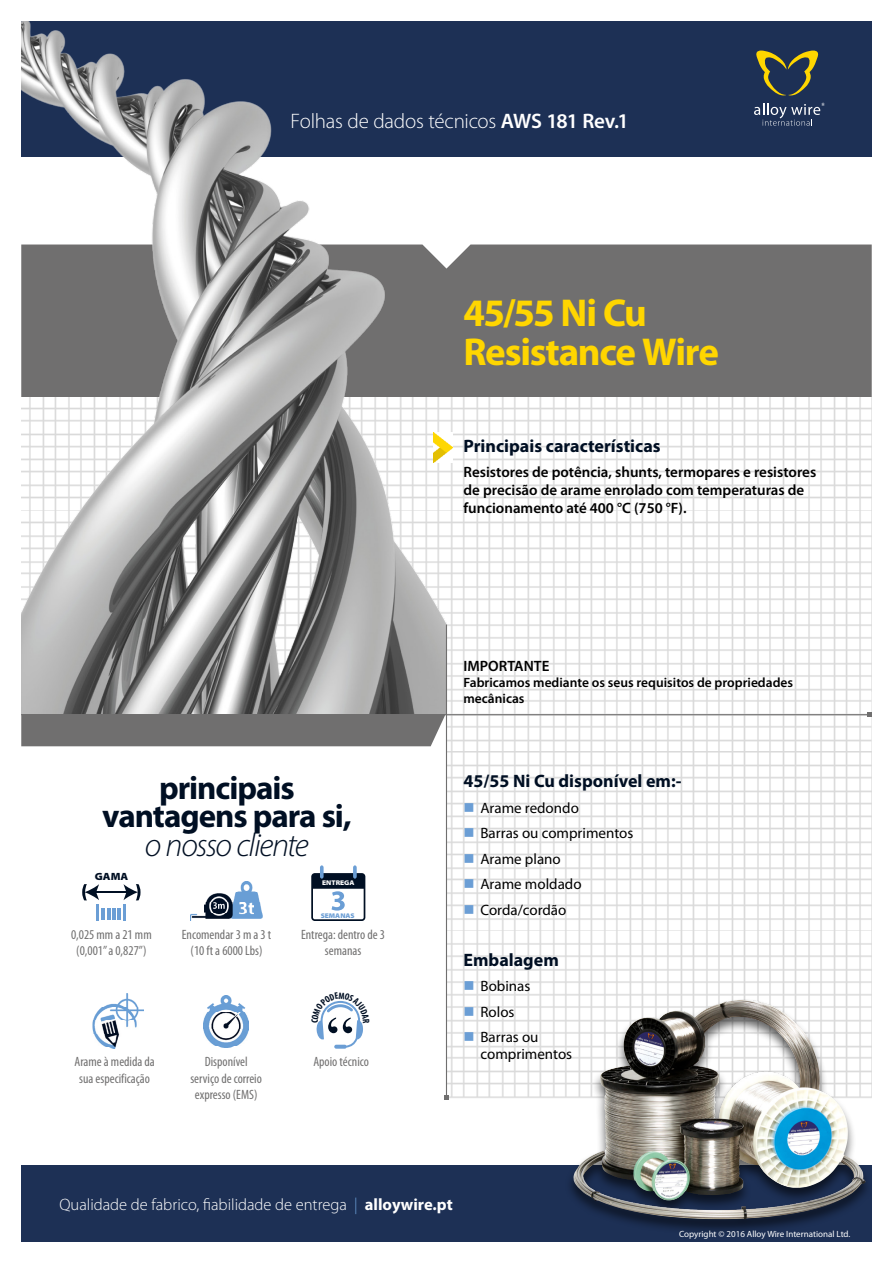
<style>
.page{position:relative;width:893px;height:1263px;background:#fff}
.page>*{position:absolute;margin:0;border:0;box-sizing:border-box;transform-origin:0 0}
.t1{font:700 39px/39px "Myriad Pro";letter-spacing:-.035em;color:#ffd600}
.t2{font:700 33px/28.5px "Myriad Pro";letter-spacing:-.03em;color:#000f23;text-align:center}
.t3{font:italic 300 33px "Myriad Pro";letter-spacing:-.045em;color:#000f23}
.t4{font:300 21px "Myriad Pro";letter-spacing:-.015em;color:#fff}
.t5{font:700 18px "Myriad Pro";color:#000f23}
.t6{font:300 16.5px "Myriad Pro";color:#fff}
.t7{font:600 15px/18px "Myriad Pro";color:#000}
.t8{font:15px/17px "Myriad Pro";color:#000}
.t9{font:condensed 13.5px/16.2px "Myriad Pro";color:#706f6f;text-align:center}
.t10{font:600 13.5px/16.2px "Myriad Pro";color:#000}
.t11{font:900 semi-expanded 10.5px "Myriad Pro";color:#000f23}
.t12{font:9px "Myriad Pro";color:#fff}
.t13{font:900 semi-expanded 6.75px "Myriad Pro";color:#fff}
.t14{font:900 semi-expanded 6.75px "Myriad Pro";color:#6b9ed5}
.s1{font-weight:600}
.s2{color:#6b9ed5}
.s3{font-weight:700}
</style>
<div class="page">
<div style="left:21px;top:1165px;width:851px;height:77px;background:#1d3055"></div>
<div style="left:21px;top:21px;width:851px;height:136px;background:#1d3055"></div>
<div style="left:446px;top:244px;width:426px;height:154px;background:#706f6f"></div>
<img style="left:21px;top:398px;width:851px;height:353px">
<img style="left:446px;top:751px;width:426px;height:349px">
<svg style="left:756px;top:51px;width:63px;height:44px"></svg>
<svg style="left:754px;top:103px;width:71px;height:23px"></svg>
<div style="left:565px;top:998px;width:309px;height:238px;background:#000;opacity:.6"></div>
<img style="left:600px;top:1000px;width:143px;height:149px">
<img style="left:21px;top:21px;width:425px;height:693px">
<hr style="left:21px;top:714px;width:848px;height:1px;background:#706f6f">
<svg style="left:867px;top:712px;width:5px;height:5px"></svg>
<hr style="left:446px;top:625px;width:1px;height:472px;background:#706f6f">
<svg style="left:444px;top:1095px;width:5px;height:4px"></svg>
<div style="left:21px;top:715px;width:425px;height:31px;background:#706f6f"></div>
<img style="left:434px;top:432px;width:19px;height:31px">
<img style="left:204px;top:995px;width:44px;height:53px">
<img style="left:92px;top:994px;width:51px;height:55px">
<img style="left:190px;top:882px;width:73px;height:39px">
<hr style="left:95px;top:891px;width:33px;height:2px;background:#000f23">
<svg style="left:118px;top:884px;width:23px;height:37px"></svg>
<hr style="left:112px;top:908px;width:4px;height:12px;background:#6b9ed5">
<svg style="left:82px;top:884px;width:28px;height:37px"></svg>
<svg style="left:320px;top:865px;width:4px;height:14px"></svg>
<svg style="left:353px;top:865px;width:4px;height:14px"></svg>
<svg style="left:311px;top:873px;width:54px;height:48px"></svg>
<svg style="left:475px;top:813px;width:15px;height:1px"></svg>
<svg style="left:475px;top:838px;width:15px;height:1px"></svg>
<svg style="left:475px;top:864px;width:15px;height:1px"></svg>
<svg style="left:475px;top:889px;width:15px;height:1px"></svg>
<svg style="left:475px;top:915px;width:15px;height:1px"></svg>
<svg style="left:475px;top:991px;width:15px;height:1px"></svg>
<svg style="left:475px;top:1016px;width:15px;height:1px"></svg>
<svg style="left:475px;top:1042px;width:15px;height:1px"></svg>
<svg style="left:316px;top:1001px;width:47px;height:48px"></svg>
<h3 class="t4" style="left:291px;top:108px;width:340px">Folhas de dados técnicos <span class="s1">AWS 181 Rev.1</span></h3>
<h1 class="t1" style="left:463px;top:292px;width:257px">45/55 Ni Cu<br>Resistance Wire</h1>
<h3 class="t5" style="left:463px;top:434px;width:199px">Principais características</h3>
<p class="t7" style="left:463px;top:462px;width:354px">Resistores de potência, shunts, termopares e resistores de precisão de arame enrolado com temperaturas de funcionamento até 400 °C (750 °F).</p>
<h2 class="t2" style="left:102px;top:772px;width:251px">principais vantagens para si,</h2>
<h2 class="t3" style="left:145px;top:825px;width:166px">o nosso cliente</h2>
<p class="t11" style="left:95px;top:870px;width:35px">GAMA</p>
<p class="t9" style="left:71px;top:926px;width:82px">0,025 mm a 21 mm (0,001” a 0,827”)</p>
<p class="t9" style="left:182px;top:926px;width:91px">Encomendar 3 m a 3 t (10 ft a 6000 Lbs)</p>
<p class="t13" style="left:322px;top:879px;width:34px">ENTREGA</p>
<p class="t14" style="left:321px;top:912px;width:36px">SEMANAS</p>
<p class="t9" style="left:301px;top:926px;width:85px">Entrega: dentro de 3 semanas</p>
<p class="t9" style="left:75px;top:1054px;width:82px">Arame à medida da sua especificação</p>
<p class="t9" style="left:190px;top:1054px;width:73px">Disponível serviço de correio expresso (EMS)</p>
<p class="t9" style="left:313px;top:1054px;width:57px">Apoio técnico</p>
<p class="t7" style="left:463px;top:656px;width:87px">IMPORTANTE</p>
<p class="t10" style="left:463px;top:674px;width:331px">Fabricamos mediante os seus requisitos de propriedades mecânicas</p>
<h3 class="t5" style="left:463px;top:770px;width:220px">45/55 Ni Cu disponível em:-</h3>
<p class="t8" style="left:463px;top:799px;width:117px"><span class="s2">■</span> Arame redondo</p>
<p class="t8" style="left:463px;top:825px;width:171px"><span class="s2">■</span> Barras ou comprimentos</p>
<p class="t8" style="left:463px;top:850px;width:99px"><span class="s2">■</span> Arame plano</p>
<p class="t8" style="left:463px;top:875px;width:120px"><span class="s2">■</span> Arame moldado</p>
<p class="t8" style="left:463px;top:901px;width:104px"><span class="s2">■</span> Corda/cordão</p>
<h3 class="t5" style="left:463px;top:948px;width:97px">Embalagem</h3>
<p class="t8" style="left:463px;top:977px;width:68px"><span class="s2">■</span> Bobinas</p>
<p class="t8" style="left:463px;top:1003px;width:53px"><span class="s2">■</span> Rolos</p>
<p class="t8" style="left:480px;top:1028px;width:93px;text-indent:-17px"><span class="s2">■</span> Barras ou comprimentos</p>
<p class="t6" style="left:60px;top:1194px;width:395px">Qualidade de fabrico, fiabilidade de entrega <span class="s2">|</span> <span class="s3">alloywire.pt</span></p>
<p class="t12" style="left:679px;top:1228px;width:173px">Copyright © 2016 Alloy Wire International Ltd.</p>
</div>
